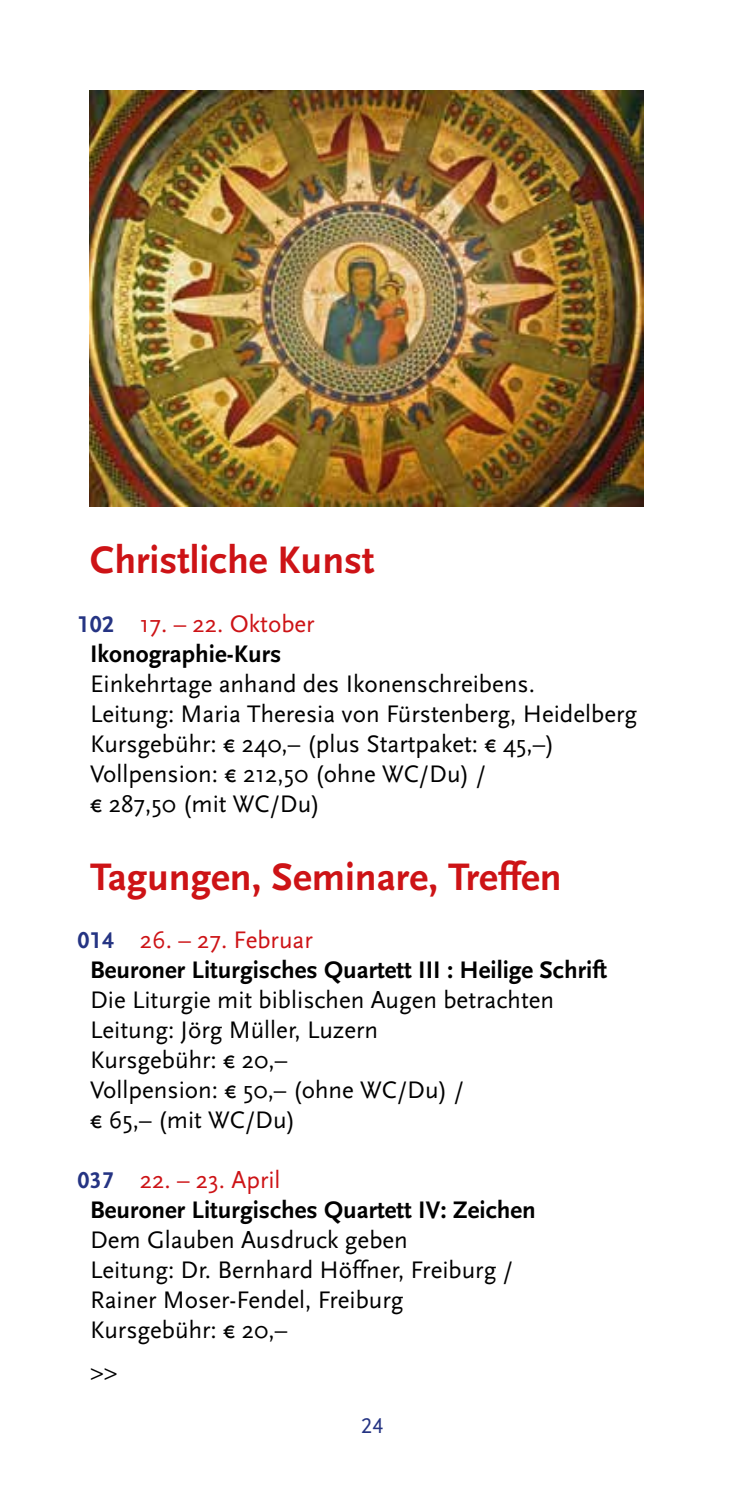
<style>
.page{position:relative;width:745px;height:1489px;background:#fff}
.page>*{position:absolute;margin:0;border:0;box-sizing:border-box;transform-origin:0 0}
.t1{font:700 40px "Scala Sans";color:#cd1316}
.t2{font:25px/30px "Scala Sans";color:#000}
.t3{font:700 25px/30px "Scala Sans";color:#000}
.t4{font:25px "Scala Sans LF";color:#000}
.t5{font:22.5px "Scala Sans LF";color:#253483}
.s1{font-family:"Scala Sans LF";font-size:23.75px;color:#253483}
.s2{font-weight:400;color:#cd1316}
</style>
<div class="page">
<img style="left:89px;top:90px;width:553px;height:417px">
<h1 class="t1" style="left:90px;top:538px;width:286px">Christliche Kunst</h1>
<p class="t3" style="left:90px;top:609px;width:226px;text-indent:-13px"><span class="s1">102</span> <span class="s2">17. – 22. Oktober<br></span>Ikonographie-Kurs</p>
<p class="t2" style="left:90px;top:669px;width:548px">Einkehrtage anhand des Ikonenschreibens.<br>Leitung: Maria Theresia von Fürstenberg, Heidelberg Kursgebühr: € 240,– (plus Startpaket: € 45,–)<br>Vollpension: € 212,50 (ohne WC/Du) /<br>€ 287,50 (mit WC/Du)</p>
<h1 class="t1" style="left:90px;top:855px;width:472px">Tagungen, Seminare, Treffen</h1>
<p class="t3" style="left:90px;top:925px;width:518px;text-indent:-13px"><span class="s1">014</span> <span class="s2">26. – 27. Februar<br></span>Beuroner Liturgisches Quartett III : Heilige Schrift</p>
<p class="t2" style="left:90px;top:985px;width:465px">Die Liturgie mit biblischen Augen betrachten<br>Leitung: Jörg Müller, Luzern<br>Kursgebühr: € 20,–<br>Vollpension: € 50,– (ohne WC/Du) /<br>€ 65,– (mit WC/Du)</p>
<p class="t3" style="left:90px;top:1165px;width:447px;text-indent:-13px"><span class="s1">037</span> <span class="s2">22. – 23. April<br></span>Beuroner Liturgisches Quartett IV: Zeichen</p>
<p class="t2" style="left:90px;top:1225px;width:424px">Dem Glauben Ausdruck geben<br>Leitung: Dr. Bernhard Höffner, Freiburg /<br>Rainer Moser-Fendel, Freiburg<br>Kursgebühr: € 20,–</p>
<p class="t4" style="left:90px;top:1357px;width:29px">&gt;&gt;</p>
<p class="t5" style="left:361px;top:1413px;width:24px">24</p>
</div>
